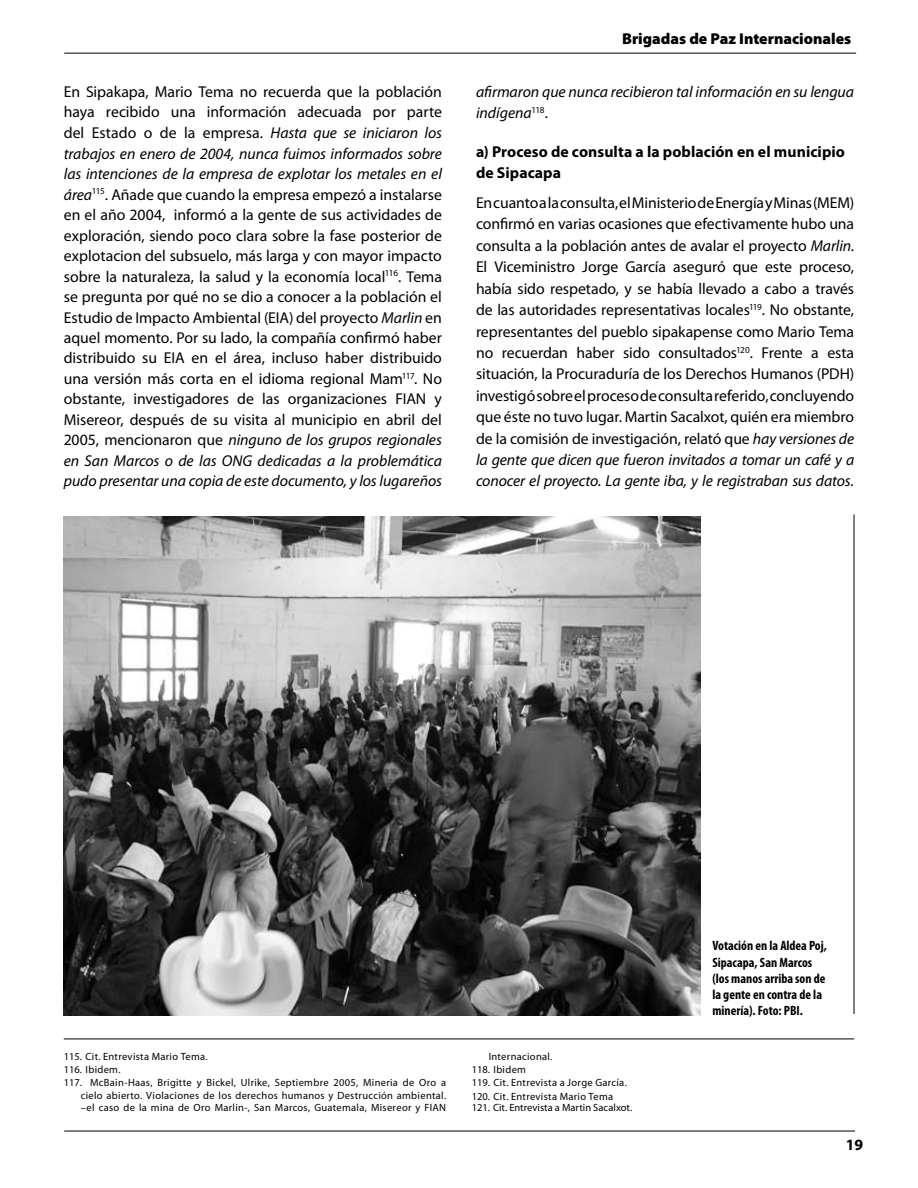
<style>
.page{position:relative;width:918px;height:1188px;background:#fff}
.page>*{position:absolute;margin:0;border:0;box-sizing:border-box;transform-origin:0 0}
.t1{font:15.75px/20.5px "Myriad Pro";letter-spacing:-.005em;color:#000;text-align:justify}
.t2{font:italic 15.75px/21.5px "Myriad Pro";color:#000}
.t3{font:700 15.75px/21.5px "Myriad Pro";letter-spacing:.005em;color:#000}
.t4{font:900 15.75px "Myriad Pro";color:#000}
.t5{font:700 condensed 13.5px/16.2px "Myriad Pro";color:#000}
.t6{font:10.5px/12.9px "Myriad Pro";letter-spacing:.025em;color:#000}
.t7{font:10.5px "Myriad Pro";letter-spacing:.005em;color:#000}
.s1{font-style:italic}
.s2{font-style:normal}
.s3{color:#fff}
</style>
<div class="page">
<hr style="left:64px;top:1131px;width:791px;height:1px;background:#000">
<hr style="left:64px;top:53px;width:792px;height:1px;background:#000">
<hr style="left:64px;top:1039px;width:790px;height:1px;background:#000">
<img style="left:64px;top:516px;width:637px;height:500px">
<hr style="left:854px;top:514px;width:1px;height:500px;background:#000">
<p class="t4" style="left:622px;top:29px;width:231px">Brigadas de Paz Internacionales</p>
<p class="t1" style="left:64px;top:82px;width:380px">En Sipakapa, Mario Tema no recuerda que la población haya recibido una información adecuada por parte del Estado o de la empresa. <span class="s1">Hasta que se iniciaron los trabajos en enero de 2004, nunca fuimos informados sobre las intenciones de la empresa de explotar los metales en el área</span><sup>115</sup>. Añade que cuando la empresa empezó a instalarse en el año 2004, informó a la gente de sus actividades de exploración, siendo poco clara sobre la fase posterior de explotacion del subsuelo, más larga y con mayor impacto sobre la naturaleza, la salud y la economía local<sup>116</sup>. Tema se pregunta por qué no se dio a conocer a la población el Estudio de Impacto Ambiental (EIA) del proyecto <span class="s1">Marlin</span> en aquel momento. Por su lado, la compañía confirmó haber distribuido su EIA en el área, incluso haber distribuido una versión más corta en el idioma regional Mam<sup>117</sup>. No obstante, investigadores de las organizaciones FIAN y Misereor, después de su visita al municipio en abril del 2005, mencionaron que <span class="s1">ninguno de los grupos regionales en San Marcos o de las ONG dedicadas a la problemática pudo presentar una copia de este documento, y los lugareños</span></p>
<p class="t2" style="left:476px;top:81px;width:380px">afirmaron que nunca recibieron tal información en su lengua indígena<sup>118</sup><span class="s2">.</span></p>
<p class="t3" style="left:476px;top:141px;width:370px">a) Proceso de consulta a la población en el municipio de Sipacapa</p>
<p class="t1" style="left:476px;top:192px;width:380px;line-height:21.5px">En cuanto a la consulta, el Ministerio de Energía y Minas (MEM) confirmó en varias ocasiones que efectivamente hubo una consulta a la población antes de avalar el proyecto <span class="s1">Marlin</span>.<br>El Viceministro Jorge García aseguró que este proceso, había sido respetado, y se había llevado a cabo a través de las autoridades representativas locales<sup>119</sup>. No obstante, representantes del pueblo sipakapense como Mario Tema no recuerdan haber sido consultados<sup>120</sup>. Frente a esta situación, la Procuraduría de los Derechos Humanos (PDH) investigó sobre el proceso de consulta referido, concluyendo que éste no tuvo lugar. Martin Sacalxot, quién era miembro de la comisión de investigación, relató que <span class="s1">hay versiones de la gente que dicen que fueron invitados a tomar un café y a conocer el proyecto. La gente iba, y le registraban sus datos.</span></p>
<p class="t6" style="left:64px;top:1050px;width:146px">115. Cit. Entrevista Mario Tema.<br>116. Ibidem.</p>
<p class="t6" style="left:81px;top:1076px;width:367px;text-align:justify;text-indent:9px">McBain-Haas, Brigitte y Bickel, Ulrike, Septiembre 2005, Mineria de Oro a cielo abierto. Violaciones de los derechos humanos y Destrucción ambiental. –el caso de la mina de Oro Marlin-, San Marcos, Guatemala, Misereor y FIAN</p>
<p class="t6" style="left:64px;top:1076px;width:20px">117.</p>
<p class="t6" style="left:472px;top:1050px;width:157px;text-indent:17px">Internacional.<br>118. Ibidem<br>119. Cit. Entrevista a Jorge García.<br>120. Cit. Entrevista Mario Tema</p>
<p class="t7" style="left:472px;top:1102px;width:162px">121. Cit. Entrevista a Martin Sacalxot.</p>
<p class="t5" style="left:712px;top:938px;width:116px">Votación en la Aldea Poj,<br>Sipacapa, San Marcos (los manos arriba son de la gente en contra de la minería). Foto: PBI. <span class="s3">l</span></p>
<p class="t3" style="left:846px;top:1135px;width:18px">19</p>
</div>
